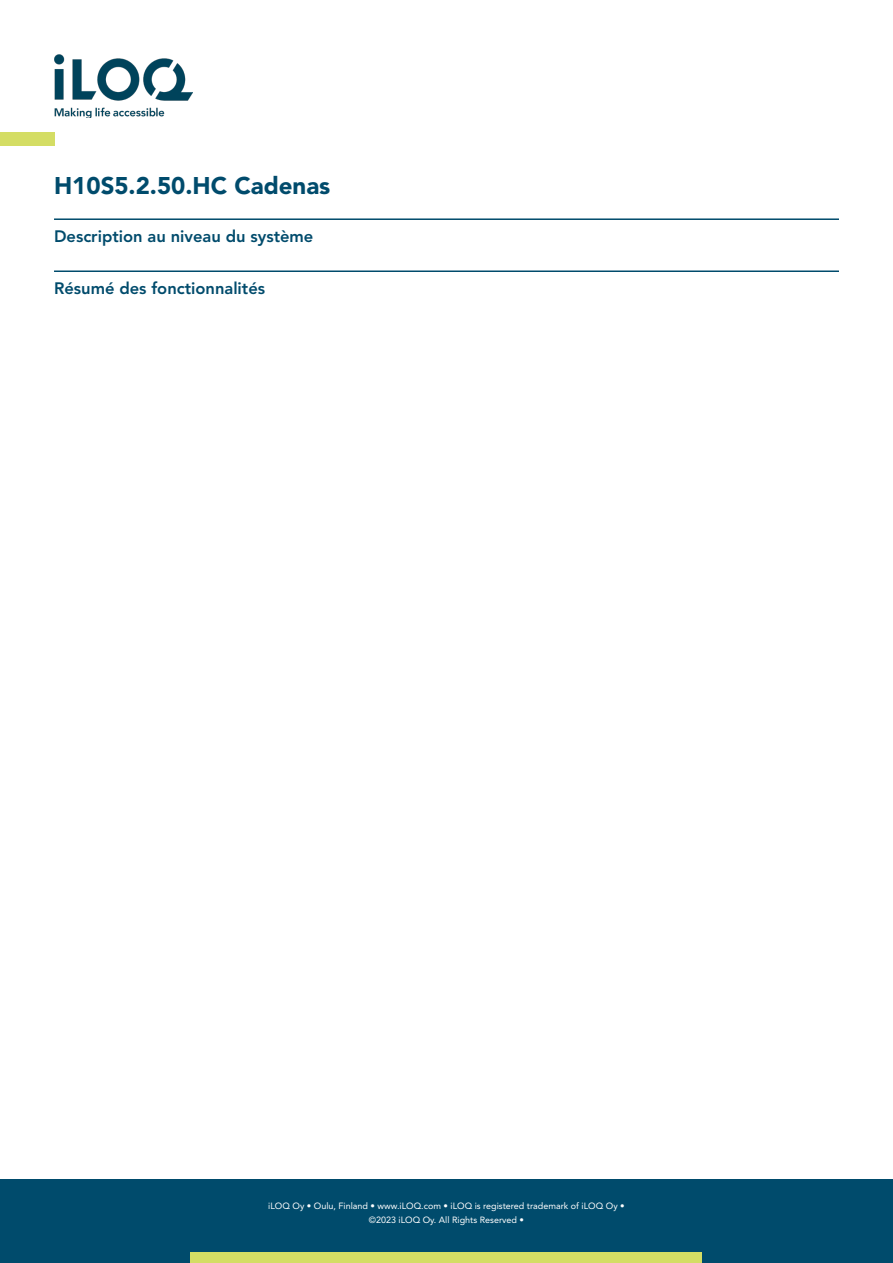
<style>
.page{position:relative;width:893px;height:1263px;background:#fff}
.page>*{position:absolute;margin:0;border:0;box-sizing:border-box;transform-origin:0 0}
.Tuotenimi{font:900 24px "Avenir LT Std";color:#004b6c}
.Otsikko{font:800 16.5px "Avenir LT Std";color:#004b6c}
.t1{font:9px/13.5px "Avenir LT Std";color:#fff;text-align:center}
</style>
<div class="page">
<div style="left:0;top:1179px;width:893px;height:84px;background:#004b6c"></div>
<div style="left:191px;top:1252px;width:511px;height:11px;background:#d4dd64"></div>
<img style="left:54px;top:54px;width:139px;height:64px">
<div style="left:0;top:133px;width:54px;height:13px;background:#d4dd64"></div>
<hr style="left:54px;top:218px;width:785px;height:2px;background:#004b6c">
<hr style="left:54px;top:270px;width:785px;height:2px;background:#004b6c">
<p class="Tuotenimi" style="left:54px;top:171px;width:278px">H10S5.2.50.HC Cadenas</p>
<p class="Otsikko" style="left:54px;top:227px;width:261px">Description au niveau du système</p>
<p class="Otsikko" style="left:54px;top:279px;width:213px">Résumé des fonctionnalités</p>
<p class="t1" style="left:268px;top:1199px;width:358px">iLOQ Oy • Oulu, Finland • www.iLOQ.com • iLOQ is registered trademark of iLOQ Oy • ©2023 iLOQ Oy. All Rights Reserved •</p>
</div>
